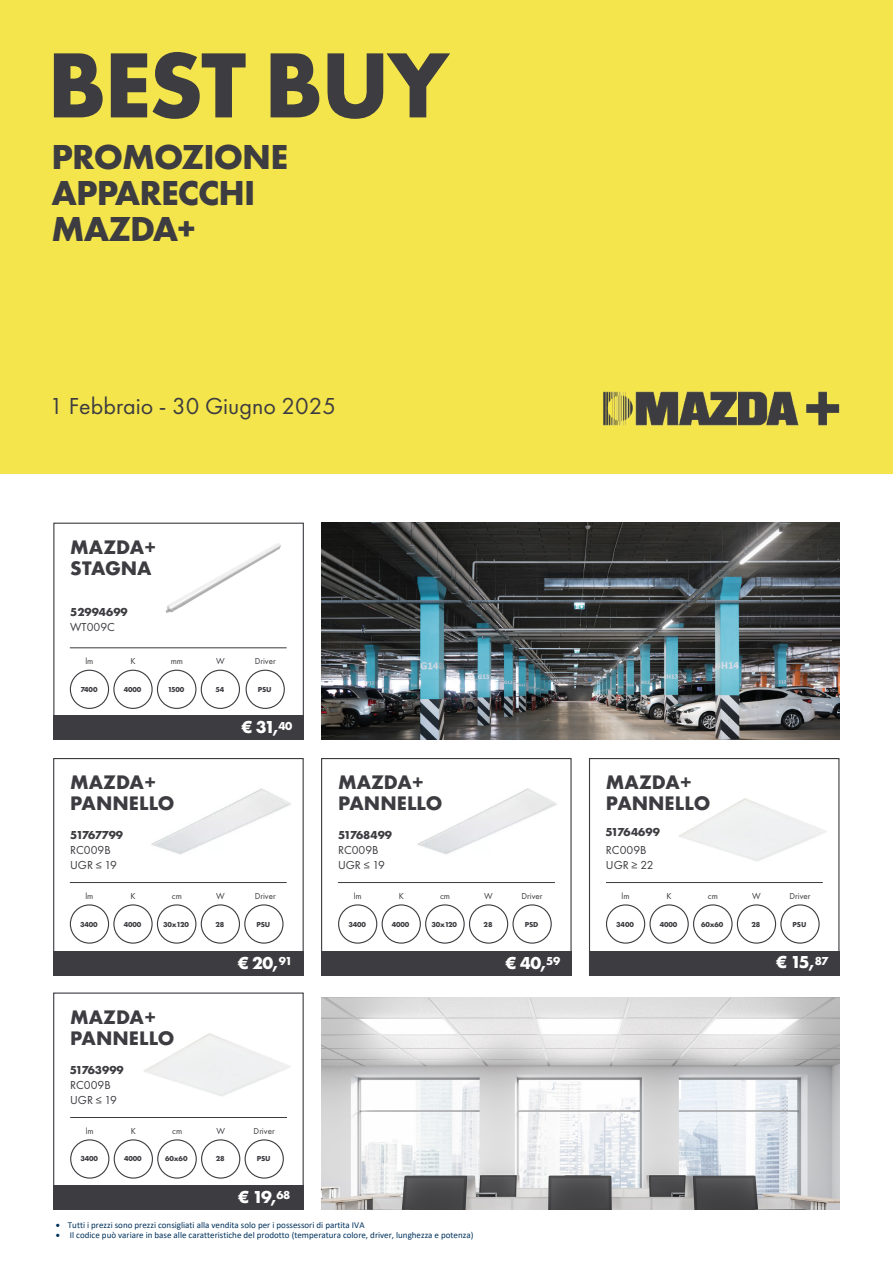
<style>
.page{position:relative;width:893px;height:1263px;background:#fff}
.page>*{position:absolute;margin:0;border:0;box-sizing:border-box;transform-origin:0 0}
.t1{font:700 96px "Futura PT";letter-spacing:-.025em;color:#3c3c41}
.t2{font:700 36px "Futura PT";letter-spacing:-.025em;color:#3c3c41}
.t3{font:24px "Futura PT";color:#3c3c41}
.t4{font:700 18px/21px "Futura";color:#3c3c41}
.t5{font:700 18px "Futura PT";letter-spacing:-.125em;color:#fff}
.t6{font:12px "Futura PT";color:#3c3c41}
.t7{font:700 12px "Futura PT";color:#3c3c41}
.t8{font:700 12px "Futura PT";letter-spacing:-.045em;color:#fff}
.t9{font:700 12px "Futura PT";letter-spacing:-.05em;color:#3c3c41}
.t10{font:9px "Calibri";color:#00325d}
.t11{font:9px "Futura PT";color:#3c3c41}
.Bodycopy_10_pt_white{font:700 7.5px "Futura PT";letter-spacing:-.02em;color:#3c3c41}
</style>
<div class="page">
<div style="left:0;top:0;width:893px;height:474px;background:#f5e54c"></div>
<img style="left:603px;top:391px;width:237px;height:35px">
<img style="left:321px;top:523px;width:519px;height:217px">
<div style="left:53px;top:523px;width:251px;height:217px;background:#fff;border:1px solid #3c3c41"></div>
<div style="left:53px;top:715px;width:251px;height:25px;background:#3c3c41"></div>
<img style="left:165px;top:543px;width:116px;height:70px">
<div style="left:53px;top:758px;width:251px;height:217px;background:#fff;border:1px solid #3c3c41"></div>
<div style="left:53px;top:992px;width:251px;height:218px;background:#fff;border:1px solid #3c3c41"></div>
<div style="left:321px;top:758px;width:251px;height:217px;background:#fff;border:1px solid #3c3c41"></div>
<div style="left:589px;top:758px;width:250px;height:217px;background:#fff;border:1px solid #3c3c41"></div>
<div style="left:53px;top:951px;width:251px;height:24px;background:#3c3c41"></div>
<div style="left:53px;top:1185px;width:251px;height:25px;background:#3c3c41"></div>
<div style="left:321px;top:951px;width:251px;height:24px;background:#3c3c41"></div>
<div style="left:589px;top:951px;width:250px;height:24px;background:#3c3c41"></div>
<img style="left:321px;top:997px;width:519px;height:213px">
<div style="left:70px;top:670px;width:39px;height:39px;border:1px solid #3c3c41;border-radius:50%"></div>
<div style="left:70px;top:904px;width:39px;height:40px;border:1px solid #3c3c41;border-radius:50%"></div>
<div style="left:338px;top:904px;width:39px;height:40px;border:1px solid #3c3c41;border-radius:50%"></div>
<div style="left:606px;top:904px;width:39px;height:40px;border:1px solid #3c3c41;border-radius:50%"></div>
<div style="left:113px;top:670px;width:40px;height:39px;border:1px solid #3c3c41;border-radius:50%"></div>
<div style="left:113px;top:904px;width:40px;height:40px;border:1px solid #3c3c41;border-radius:50%"></div>
<div style="left:382px;top:904px;width:39px;height:40px;border:1px solid #3c3c41;border-radius:50%"></div>
<div style="left:649px;top:904px;width:40px;height:40px;border:1px solid #3c3c41;border-radius:50%"></div>
<div style="left:157px;top:670px;width:39px;height:39px;border:1px solid #3c3c41;border-radius:50%"></div>
<div style="left:157px;top:904px;width:39px;height:40px;border:1px solid #3c3c41;border-radius:50%"></div>
<div style="left:425px;top:904px;width:40px;height:40px;border:1px solid #3c3c41;border-radius:50%"></div>
<div style="left:693px;top:904px;width:40px;height:40px;border:1px solid #3c3c41;border-radius:50%"></div>
<div style="left:201px;top:670px;width:39px;height:39px;border:1px solid #3c3c41;border-radius:50%"></div>
<div style="left:246px;top:670px;width:39px;height:39px;border:1px solid #3c3c41;border-radius:50%"></div>
<div style="left:201px;top:904px;width:39px;height:40px;border:1px solid #3c3c41;border-radius:50%"></div>
<div style="left:469px;top:904px;width:39px;height:40px;border:1px solid #3c3c41;border-radius:50%"></div>
<div style="left:737px;top:904px;width:39px;height:40px;border:1px solid #3c3c41;border-radius:50%"></div>
<hr style="left:70px;top:647px;width:217px;height:1px;background:#3c3c41">
<hr style="left:70px;top:882px;width:217px;height:1px;background:#3c3c41">
<hr style="left:338px;top:882px;width:217px;height:1px;background:#3c3c41">
<hr style="left:606px;top:882px;width:217px;height:1px;background:#3c3c41">
<div style="left:244px;top:904px;width:40px;height:40px;border:1px solid #3c3c41;border-radius:50%"></div>
<div style="left:512px;top:904px;width:40px;height:40px;border:1px solid #3c3c41;border-radius:50%"></div>
<div style="left:780px;top:904px;width:40px;height:40px;border:1px solid #3c3c41;border-radius:50%"></div>
<img style="left:151px;top:788px;width:140px;height:67px">
<div style="left:227px;top:842px;width:55px;height:25px;background:#fff"></div>
<img style="left:417px;top:788px;width:140px;height:67px">
<div style="left:493px;top:842px;width:56px;height:29px;background:#fff"></div>
<img style="left:679px;top:798px;width:147px;height:64px">
<div style="left:70px;top:1139px;width:39px;height:39px;border:1px solid #3c3c41;border-radius:50%"></div>
<div style="left:114px;top:1139px;width:39px;height:39px;border:1px solid #3c3c41;border-radius:50%"></div>
<div style="left:157px;top:1139px;width:40px;height:39px;border:1px solid #3c3c41;border-radius:50%"></div>
<div style="left:201px;top:1139px;width:39px;height:39px;border:1px solid #3c3c41;border-radius:50%"></div>
<hr style="left:70px;top:1117px;width:217px;height:1px;background:#3c3c41">
<div style="left:245px;top:1139px;width:39px;height:39px;border:1px solid #3c3c41;border-radius:50%"></div>
<img style="left:144px;top:1033px;width:146px;height:64px">
<p class="t1" style="left:47px;top:23px;width:403px">BEST BUY</p>
<p class="t2" style="left:52px;top:134px;width:238px">PROMOZIONE</p>
<p class="t2" style="left:52px;top:170px;width:205px">APPARECCHI</p>
<p class="t2" style="left:52px;top:206px;width:145px">MAZDA+</p>
<h3 class="t3" style="left:50px;top:392px;width:288px">1 Febbraio - 30 Giugno 2025</h3>
<p class="t4" style="left:70px;top:536px;width:88px">MAZDA+</p>
<p class="t4" style="left:70px;top:557px;width:83px">STAGNA</p>
<p class="t7" style="left:70px;top:604px;width:59px">52994699</p>
<p class="t6" style="left:70px;top:620px;width:46px">WT009C</p>
<p class="t11" style="left:85px;top:656px;width:10px">lm</p>
<p class="t11" style="left:130px;top:656px;width:7px">K</p>
<p class="t11" style="left:171px;top:656px;width:14px">mm</p>
<p class="t11" style="left:216px;top:656px;width:10px">W</p>
<p class="t11" style="left:255px;top:656px;width:23px">Driver</p>
<p class="Bodycopy_10_pt_white" style="left:80px;top:684px;width:19px">7400</p>
<p class="Bodycopy_10_pt_white" style="left:124px;top:684px;width:19px">4000</p>
<p class="Bodycopy_10_pt_white" style="left:168px;top:684px;width:18px">1500</p>
<p class="Bodycopy_10_pt_white" style="left:215px;top:684px;width:10px">54</p>
<p class="Bodycopy_10_pt_white" style="left:258px;top:684px;width:15px">PSU</p>
<p class="t5" style="left:242px;top:716px;width:38px">€ 31,</p>
<p class="t8" style="left:278px;top:718px;width:16px">40</p>
<p class="t4" style="left:70px;top:772px;width:88px">MAZDA+</p>
<p class="t4" style="left:70px;top:793px;width:106px">PANNELLO</p>
<p class="t9" style="left:70px;top:827px;width:54px">51767799</p>
<p class="t6" style="left:70px;top:843px;width:42px">RC009B</p>
<p class="t6" style="left:70px;top:858px;width:48px">UGR ≤ 19</p>
<p class="t4" style="left:338px;top:772px;width:88px">MAZDA+</p>
<p class="t4" style="left:338px;top:793px;width:106px">PANNELLO</p>
<p class="t7" style="left:338px;top:827px;width:55px">51768499</p>
<p class="t6" style="left:338px;top:843px;width:42px">RC009B</p>
<p class="t6" style="left:338px;top:858px;width:48px">UGR ≤ 19</p>
<p class="t4" style="left:606px;top:772px;width:88px">MAZDA+</p>
<p class="t4" style="left:606px;top:793px;width:106px">PANNELLO</p>
<p class="t7" style="left:605px;top:824px;width:56px">51764699</p>
<p class="t6" style="left:606px;top:843px;width:42px">RC009B</p>
<p class="t6" style="left:606px;top:858px;width:49px">UGR ≥ 22</p>
<p class="t11" style="left:85px;top:890px;width:10px">lm</p>
<p class="t11" style="left:354px;top:890px;width:10px">lm</p>
<p class="t11" style="left:622px;top:890px;width:10px">lm</p>
<p class="t11" style="left:216px;top:890px;width:10px">W</p>
<p class="t11" style="left:484px;top:890px;width:10px">W</p>
<p class="t11" style="left:752px;top:890px;width:10px">W</p>
<p class="t11" style="left:255px;top:890px;width:23px">Driver</p>
<p class="t11" style="left:521px;top:890px;width:23px">Driver</p>
<p class="t11" style="left:789px;top:890px;width:23px">Driver</p>
<p class="Bodycopy_10_pt_white" style="left:256px;top:919px;width:15px">PSU</p>
<p class="Bodycopy_10_pt_white" style="left:525px;top:919px;width:15px">PSD</p>
<p class="Bodycopy_10_pt_white" style="left:793px;top:919px;width:15px">PSU</p>
<p class="t11" style="left:130px;top:890px;width:7px">K</p>
<p class="t11" style="left:399px;top:890px;width:7px">K</p>
<p class="t11" style="left:667px;top:890px;width:7px">K</p>
<p class="t11" style="left:172px;top:890px;width:12px">cm</p>
<p class="t11" style="left:440px;top:890px;width:12px">cm</p>
<p class="t11" style="left:708px;top:890px;width:12px">cm</p>
<p class="Bodycopy_10_pt_white" style="left:80px;top:919px;width:19px">3400</p>
<p class="Bodycopy_10_pt_white" style="left:348px;top:919px;width:19px">3400</p>
<p class="Bodycopy_10_pt_white" style="left:616px;top:919px;width:19px">3400</p>
<p class="Bodycopy_10_pt_white" style="left:124px;top:919px;width:19px">4000</p>
<p class="Bodycopy_10_pt_white" style="left:392px;top:919px;width:19px">4000</p>
<p class="Bodycopy_10_pt_white" style="left:660px;top:919px;width:19px">4000</p>
<p class="Bodycopy_10_pt_white" style="left:163px;top:919px;width:27px">30x120</p>
<p class="Bodycopy_10_pt_white" style="left:431px;top:919px;width:27px">30x120</p>
<p class="Bodycopy_10_pt_white" style="left:701px;top:919px;width:24px">60x60</p>
<p class="Bodycopy_10_pt_white" style="left:215px;top:919px;width:10px">28</p>
<p class="Bodycopy_10_pt_white" style="left:484px;top:919px;width:10px">28</p>
<p class="Bodycopy_10_pt_white" style="left:751px;top:919px;width:10px">28</p>
<p class="t5" style="left:238px;top:951px;width:42px">€ 20,</p>
<p class="t8" style="left:279px;top:953px;width:15px">91</p>
<p class="t5" style="left:776px;top:951px;width:40px">€ 15,</p>
<p class="t5" style="left:506px;top:951px;width:42px">€ 40,</p>
<p class="t8" style="left:546px;top:953px;width:16px">59</p>
<p class="t8" style="left:815px;top:953px;width:15px">87</p>
<p class="t4" style="left:70px;top:1006px;width:106px">MAZDA+<br>PANNELLO</p>
<p class="t7" style="left:70px;top:1062px;width:56px">51763999</p>
<p class="t6" style="left:70px;top:1078px;width:42px">RC009B</p>
<p class="t6" style="left:70px;top:1093px;width:48px">UGR ≤ 19</p>
<p class="t11" style="left:86px;top:1125px;width:10px">lm</p>
<p class="t11" style="left:131px;top:1125px;width:7px">K</p>
<p class="t11" style="left:172px;top:1125px;width:12px">cm</p>
<p class="t11" style="left:216px;top:1125px;width:10px">W</p>
<p class="Bodycopy_10_pt_white" style="left:81px;top:1154px;width:19px">3400</p>
<p class="Bodycopy_10_pt_white" style="left:124px;top:1154px;width:19px">4000</p>
<p class="Bodycopy_10_pt_white" style="left:165px;top:1154px;width:24px">60x60</p>
<p class="Bodycopy_10_pt_white" style="left:216px;top:1154px;width:10px">28</p>
<p class="t11" style="left:254px;top:1125px;width:23px">Driver</p>
<p class="Bodycopy_10_pt_white" style="left:257px;top:1154px;width:15px">PSU</p>
<p class="t5" style="left:238px;top:1185px;width:54px">€ 19,<sup>68</sup></p>
<p class="t10" style="left:56px;top:1218px;width:310px">• Tutti i prezzi sono prezzi consigliati alla vendita solo per i possessori di partita IVA</p>
<p class="t10" style="left:56px;top:1229px;width:419px">• Il codice può variare in base alle caratteristiche del prodotto (temperatura colore, driver, lunghezza e potenza)</p>
</div>
